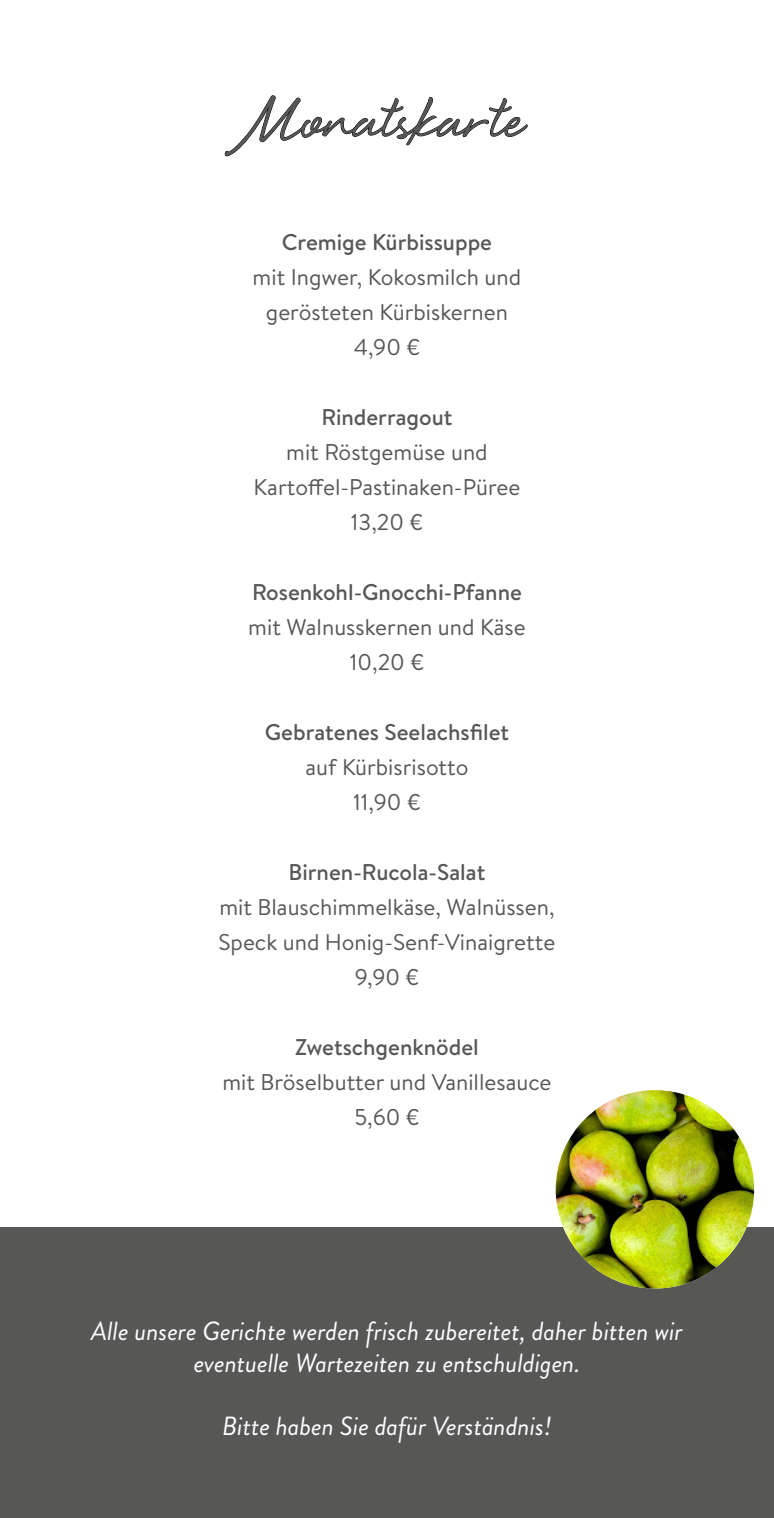
<style>
.page{position:relative;width:774px;height:1518px;background:#fff}
.page>*{position:absolute;margin:0;border:0;box-sizing:border-box;transform-origin:0 0}
.t1{font:105px "Eye Catching Pro";color:#575756}
.t2{font:italic 26.25px/31.5px "Brandon Grotesque";color:#fff;text-align:center}
.t3{font:22.75px/35px "Brandon Text";color:#575756;text-align:center}
.t4{font:500 22.75px "Brandon Text";color:#575756}
</style>
<div class="page">
<div style="left:0;top:1228px;width:774px;height:290px;background:#575756"></div>
<svg style="left:224px;top:95px;width:304px;height:62px"></svg>
<img style="left:556px;top:1090px;width:198px;height:199px;border-radius:99px">
<h1 class="t1" style="left:250px;top:77px;width:275px">Monatskarte</h1>
<p class="t4" style="left:282px;top:226px;width:212px">Cremige Kürbissuppe</p>
<p class="t3" style="left:253px;top:259px;width:270px">mit Ingwer, Kokosmilch und gerösteten Kürbiskernen<br>4,90 €</p>
<p class="t4" style="left:321px;top:401px;width:133px">Rinderragout</p>
<p class="t3" style="left:254px;top:434px;width:268px">mit Röstgemüse und<br>Kartoffel-Pastinaken-Püree<br>13,20 €</p>
<p class="t4" style="left:252px;top:576px;width:271px">Rosenkohl-Gnocchi-Pfanne</p>
<p class="t3" style="left:248px;top:609px;width:279px">mit Walnusskernen und Käse<br>10,20 €</p>
<p class="t4" style="left:265px;top:716px;width:246px">Gebratenes Seelachsfilet</p>
<p class="t3" style="left:305px;top:749px;width:165px">auf Kürbisrisotto<br>11,90 €</p>
<p class="t4" style="left:289px;top:856px;width:198px">Birnen-Rucola-Salat</p>
<p class="t3" style="left:219px;top:889px;width:338px">mit Blauschimmelkäse, Walnüssen,<br>Speck und Honig-Senf-Vinaigrette<br>9,90 €</p>
<p class="t4" style="left:295px;top:1031px;width:185px">Zwetschgenknödel</p>
<p class="t3" style="left:222px;top:1064px;width:331px">mit Bröselbutter und Vanillesauce<br>5,60 €</p>
<p class="t2" style="left:91px;top:1316px;width:593px">Alle unsere Gerichte werden frisch zubereitet, daher bitten wir eventuelle Wartezeiten zu entschuldigen.</p>
<p class="t2" style="left:222px;top:1410px;width:331px">Bitte haben Sie dafür Verständnis!</p>
</div>
